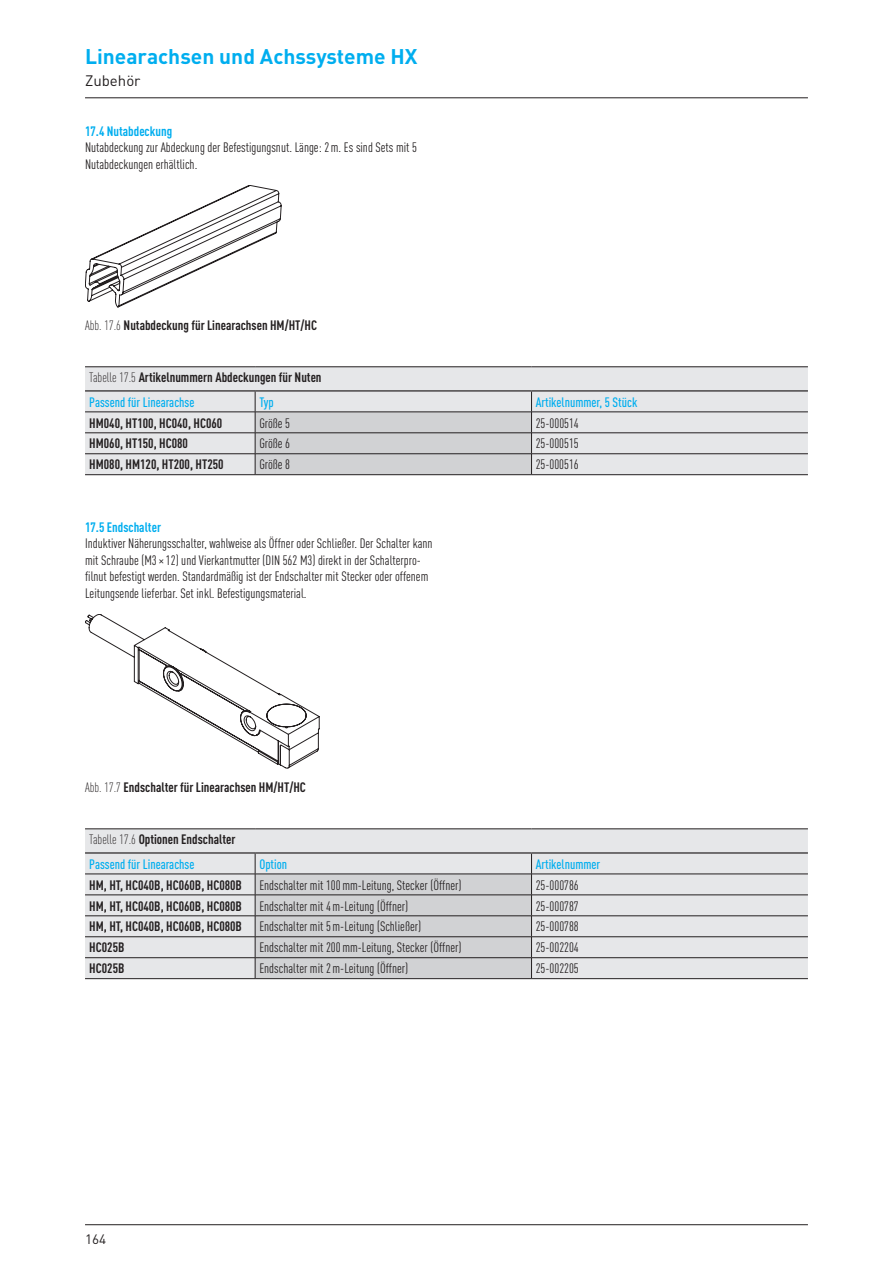
<style>
.page{position:relative;width:893px;height:1263px;background:#fff}
.page>*{position:absolute;margin:0;border:0;box-sizing:border-box;transform-origin:0 0}
.t1{font:700 21px "DIN Pro";color:#00aeef}
.t2{font:15px "DIN Pro";color:#231f20}
.t3{font:condensed 13.5px/16.5px "DIN Pro";color:#231f20}
.t4{font:700 condensed 13.5px/24.2px "DIN Pro";color:#231f20}
.t5{font:500 condensed 13.5px/24.2px "DIN Pro";color:#00aeef}
.t6{font:700 condensed 13.5px "DIN Pro";color:#00aeef}
.t7{font:13.5px "DIN Pro";color:#231f20}
.s1{font-weight:300}
.s2{font-weight:500;color:#00aeef}
.s3{font-weight:300;color:#231f20}
.s4{font-weight:700;color:#231f20}
</style>
<div class="page">
<hr style="left:85px;top:98px;width:723px;height:1px;background:#231f20">
<hr style="left:85px;top:1224px;width:723px;height:1px;background:#231f20">
<svg style="left:85px;top:185px;width:196px;height:122px"></svg>
<div style="left:85px;top:367px;width:723px;height:107px;background:#e6e7e9"></div>
<hr style="left:85px;top:390px;width:170px;height:1px;background:#231f20">
<hr style="left:255px;top:390px;width:276px;height:1px;background:#231f20">
<hr style="left:531px;top:390px;width:277px;height:1px;background:#231f20">
<hr style="left:531px;top:412px;width:277px;height:1px;background:#231f20">
<hr style="left:531px;top:433px;width:277px;height:1px;background:#231f20">
<hr style="left:531px;top:453px;width:277px;height:1px;background:#231f20">
<hr style="left:531px;top:474px;width:277px;height:1px;background:#231f20">
<hr style="left:85px;top:366px;width:170px;height:1px;background:#231f20">
<hr style="left:255px;top:366px;width:276px;height:1px;background:#231f20">
<hr style="left:531px;top:366px;width:277px;height:1px;background:#231f20">
<hr style="left:85px;top:412px;width:170px;height:1px;background:#231f20">
<hr style="left:85px;top:433px;width:170px;height:1px;background:#231f20">
<hr style="left:85px;top:453px;width:170px;height:1px;background:#231f20">
<hr style="left:85px;top:474px;width:170px;height:1px;background:#231f20">
<svg style="left:255px;top:391px;width:277px;height:84px"></svg>
<div style="left:85px;top:829px;width:723px;height:149px;background:#e6e7e9"></div>
<hr style="left:85px;top:852px;width:170px;height:1px;background:#231f20">
<hr style="left:255px;top:852px;width:276px;height:1px;background:#231f20">
<hr style="left:531px;top:852px;width:277px;height:1px;background:#231f20">
<hr style="left:531px;top:874px;width:277px;height:1px;background:#231f20">
<hr style="left:531px;top:895px;width:277px;height:1px;background:#231f20">
<hr style="left:531px;top:915px;width:277px;height:1px;background:#231f20">
<hr style="left:531px;top:936px;width:277px;height:1px;background:#231f20">
<hr style="left:531px;top:957px;width:277px;height:1px;background:#231f20">
<hr style="left:531px;top:978px;width:277px;height:1px;background:#231f20">
<hr style="left:85px;top:828px;width:170px;height:1px;background:#231f20">
<hr style="left:255px;top:828px;width:276px;height:1px;background:#231f20">
<hr style="left:531px;top:828px;width:277px;height:1px;background:#231f20">
<hr style="left:85px;top:874px;width:170px;height:1px;background:#231f20">
<hr style="left:85px;top:895px;width:170px;height:1px;background:#231f20">
<hr style="left:85px;top:915px;width:170px;height:1px;background:#231f20">
<hr style="left:85px;top:936px;width:170px;height:1px;background:#231f20">
<hr style="left:85px;top:957px;width:170px;height:1px;background:#231f20">
<hr style="left:85px;top:978px;width:170px;height:1px;background:#231f20">
<svg style="left:255px;top:853px;width:277px;height:126px"></svg>
<svg style="left:85px;top:614px;width:234px;height:154px"></svg>
<h1 class="t1" style="left:85px;top:39px;width:334px">Linearachsen und Achssysteme HX</h1>
<p class="t2" style="left:85px;top:69px;width:57px">Zubehör</p>
<p class="t6" style="left:85px;top:121px;width:89px">17.4 Nutabdeckung</p>
<p class="t3" style="left:85px;top:138px;width:333px">Nutabdeckung zur Abdeckung der Befestigungsnut. Länge: 2m. Es sind Sets mit 5<br>Nutabdeckungen erhältlich.</p>
<p class="t4" style="left:85px;top:312px;width:234px"><span class="s1">Abb. 17.6</span> Nutabdeckung für Linearachsen HM/HT/HC</p>
<p class="t4" style="left:89px;top:364px;width:234px"><span class="s1">Tabelle 17.5</span> Artikelnummern Abdeckungen für Nuten<br><span class="s2">Passend für Linearachse</span></p>
<p class="t5" style="left:259px;top:389px;width:16px">Typ</p>
<p class="t5" style="left:536px;top:389px;width:103px">Artikelnummer, 5 Stück</p>
<p class="t4" style="left:89px;top:409px;width:135px">HM040, HT100, HC040, HC060</p>
<p class="t3" style="left:259px;top:413px;width:32px">Größe 5</p>
<p class="t3" style="left:536px;top:413px;width:45px">25-000514</p>
<p class="t4" style="left:89px;top:430px;width:100px">HM060, HT150, HC080</p>
<p class="t3" style="left:259px;top:434px;width:32px">Größe 6</p>
<p class="t3" style="left:536px;top:434px;width:45px">25-000515</p>
<p class="t4" style="left:89px;top:451px;width:136px">HM080, HM120, HT200, HT250</p>
<p class="t3" style="left:259px;top:455px;width:32px">Größe 8</p>
<p class="t3" style="left:536px;top:455px;width:45px">25-000516</p>
<p class="t6" style="left:85px;top:517px;width:77px">17.5 Endschalter</p>
<p class="t3" style="left:85px;top:534px;width:349px">Induktiver Näherungsschalter, wahlweise als Öffner oder Schließer. Der Schalter kann mit Schraube (M3 × 12) und Vierkantmutter (DIN 562 M3) direkt in der Schalterpro&shy;filnut befestigt werden. Standardmäßig ist der Endschalter mit Stecker oder offenem Leitungsende lieferbar. Set inkl. Befestigungsmaterial.</p>
<p class="t4" style="left:85px;top:773px;width:222px"><span class="s1">Abb. 17.7</span> Endschalter für Linearachsen HM/HT/HC</p>
<p class="t5" style="left:89px;top:826px;width:148px"><span class="s3">Tabelle 17.6</span> <span class="s4">Optionen Endschalter<br></span>Passend für Linearachse</p>
<p class="t5" style="left:259px;top:851px;width:29px">Option</p>
<p class="t5" style="left:536px;top:851px;width:66px">Artikelnummer</p>
<p class="t4" style="left:89px;top:871px;width:154px">HM, HT, HC040B, HC060B, HC080B</p>
<p class="t3" style="left:259px;top:875px;width:204px">Endschalter mit 100mm-Leitung, Stecker (Öffner)</p>
<p class="t3" style="left:536px;top:875px;width:45px">25-000786</p>
<p class="t4" style="left:89px;top:892px;width:154px">HM, HT, HC040B, HC060B, HC080B</p>
<p class="t3" style="left:259px;top:896px;width:150px">Endschalter mit 4m-Leitung (Öffner)</p>
<p class="t3" style="left:536px;top:896px;width:45px">25-000787</p>
<p class="t4" style="left:89px;top:913px;width:154px">HM, HT, HC040B, HC060B, HC080B</p>
<p class="t3" style="left:259px;top:917px;width:163px">Endschalter mit 5m-Leitung (Schließer)</p>
<p class="t3" style="left:536px;top:917px;width:45px">25-000788</p>
<p class="t4" style="left:89px;top:934px;width:37px">HC025B</p>
<p class="t3" style="left:259px;top:938px;width:204px">Endschalter mit 200mm-Leitung, Stecker (Öffner)</p>
<p class="t3" style="left:536px;top:938px;width:45px">25-002204</p>
<p class="t4" style="left:89px;top:955px;width:37px">HC025B</p>
<p class="t3" style="left:259px;top:959px;width:150px">Endschalter mit 2m-Leitung (Öffner)</p>
<p class="t3" style="left:536px;top:959px;width:45px">25-002205</p>
<p class="t7" style="left:85px;top:1228px;width:23px">164</p>
</div>
